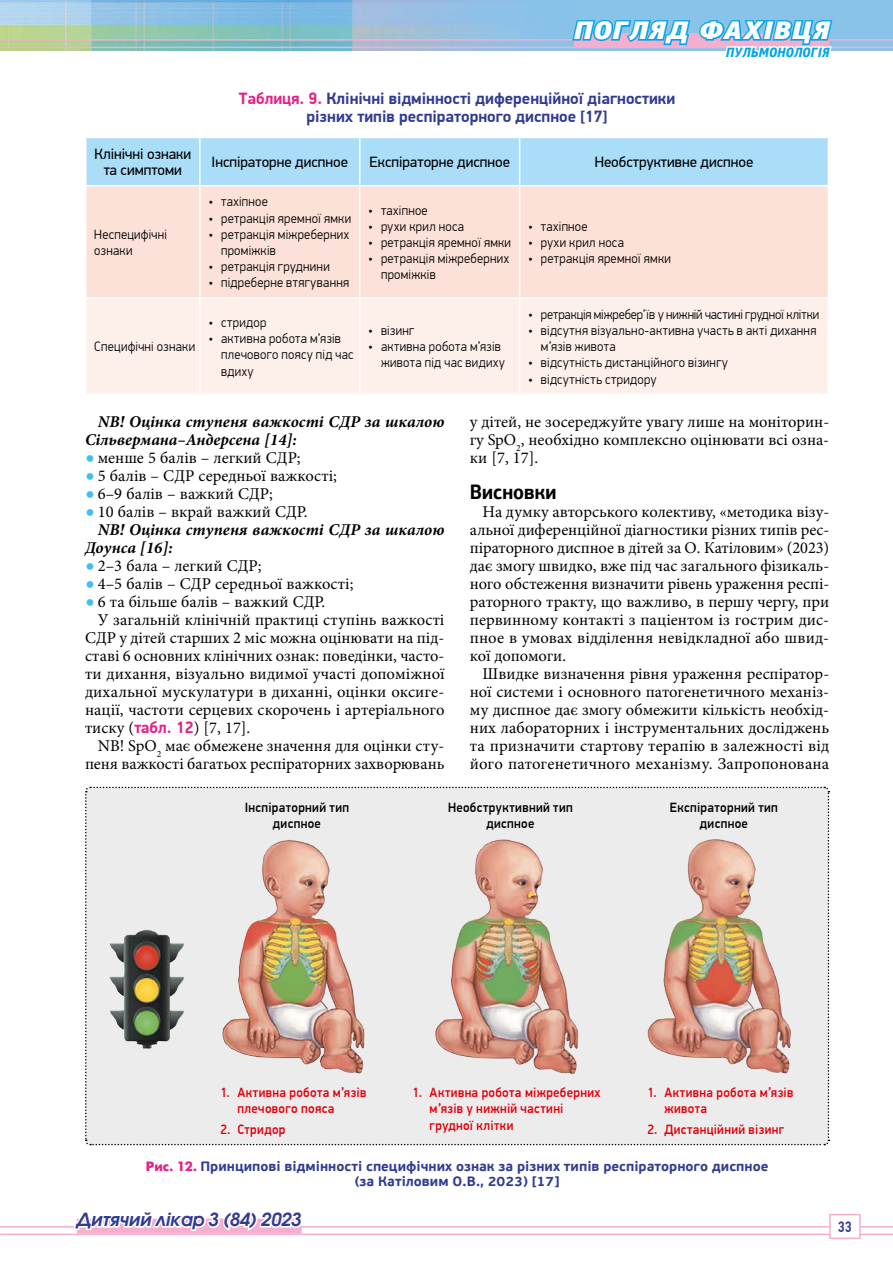
<style>
.page{position:relative;width:893px;height:1263px;background:#fff}
.page>*{position:absolute;margin:0;border:0;box-sizing:border-box;transform-origin:0 0}
.t1{font:700 21px "PF Agora Sans Pro";color:#000;scale:.9 1}
.t2{font:italic 600 18px "Avant Garde Gothic C";color:#313c91}
.t3{font:16.5px/18px "Minion Pro";color:#000;text-align:justify}
.t4{font:italic 700 16.5px/18px "Minion Pro";letter-spacing:.005em;color:#000}
.t5{font:700 16.5px/18px "PF Din Display Pro";color:#313c91;text-align:center}
.t6{font:15px/15.8px "PF Din Display Pro";color:#000;text-align:center}
.t7{font:500 15px "PF Din Text Cond Pro";color:#313c91}
.t8{font:300 13.5px/16.2px "PF Din Display Pro";letter-spacing:.02em;color:#000;scale:.95 1}
.t9{font:500 13.5px/16.2px "PF Din Display Pro";letter-spacing:.025em;color:#e3000b;scale:.95 1}
.t10{font:700 13.5px/15px "PF Beau Sans Pro";color:#313c91;text-align:center}
.t11{font:500 13.5px/16.2px "PF Din Display Pro";letter-spacing:.025em;color:#000;text-align:center;scale:.95 1}
.t12{font:300 13.5px "PF Din Display Pro";letter-spacing:-.01em;color:#000;scale:.95 1}
.s1{color:#e72186}
.s2{font-size:25.5px;color:#40c0f0}
.s3{font-family:"PF Din Display Pro";font-weight:700;color:#e72186}
.s4{font-family:"Futuris C";color:#e72186}
</style>
<div class="page">
<hr style="left:0;top:1226px;width:893px;height:1px;background:#f4aece">
<hr style="left:0;top:1233px;width:893px;height:2px;background:#f4aece">
<svg style="left:72px;top:1218px;width:233px;height:16px"></svg>
<div style="left:830px;top:1214px;width:30px;height:24px;background:#fff"></div>
<div style="left:829px;top:1214px;width:32px;height:25px;border:2px solid #f4aece"></div>
<img style="left:0;top:0;width:893px;height:51px">
<hr style="left:0;top:39px;width:893px;height:2px;background:#f4aece">
<hr style="left:0;top:47px;width:893px;height:1px;background:#f4aece">
<svg style="left:85px;top:786px;width:745px;height:360px;background:#e0d8d3"></svg>
<img style="left:647px;top:841px;width:106px;height:228px">
<div style="left:87px;top:138px;width:741px;height:47px;background:#a9ddf8"></div>
<div style="left:87px;top:186px;width:741px;height:111px;background:#fce1d8"></div>
<div style="left:87px;top:299px;width:741px;height:95px;background:#fdf0eb"></div>
<hr style="left:519px;top:299px;width:1px;height:95px;background:#fff">
<hr style="left:359px;top:299px;width:1px;height:95px;background:#fff">
<hr style="left:199px;top:299px;width:2px;height:95px;background:#fff">
<hr style="left:519px;top:186px;width:1px;height:111px;background:#fff">
<hr style="left:359px;top:186px;width:1px;height:111px;background:#fff">
<hr style="left:199px;top:186px;width:2px;height:111px;background:#fff">
<hr style="left:519px;top:138px;width:1px;height:47px;background:#fff">
<hr style="left:359px;top:138px;width:1px;height:47px;background:#fff">
<hr style="left:199px;top:138px;width:2px;height:47px;background:#fff">
<svg style="left:570px;top:18px;width:264px;height:33px;background:#75b4e1"></svg>
<p class="t5" style="left:239px;top:90px;width:438px"><span class="s1">Таблиця. 9.</span> Клінічні відмінності диференційної діагностики різних типів респіраторного диспное [17]</p>
<p class="t6" style="left:95px;top:147px;width:98px">Клінічні ознаки та симптоми</p>
<p class="t6" style="left:212px;top:154px;width:138px">Інспіраторне диспное</p>
<p class="t6" style="left:369px;top:154px;width:142px">Експіраторне диспное</p>
<p class="t6" style="left:595px;top:154px;width:160px">Необструктивне диспное</p>
<p class="t8" style="left:94px;top:226px;width:78px">Неспецифічні ознаки</p>
<p class="t8" style="left:94px;top:339px;width:108px">Специфічні ознаки</p>
<p class="t8" style="left:208px;top:194px;width:64px">• тахіпное</p>
<p class="t8" style="left:208px;top:210px;width:152px">• ретракція яремної ямки</p>
<p class="t8" style="left:221px;top:226px;width:136px;text-indent:-13px">• ретракція міжреберних проміжків</p>
<p class="t8" style="left:208px;top:259px;width:129px">• ретракція груднини</p>
<p class="t8" style="left:208px;top:275px;width:150px">• підреберне втягування</p>
<p class="t8" style="left:208px;top:314px;width:63px">• стридор</p>
<p class="t8" style="left:221px;top:331px;width:141px;text-indent:-13px">• активна робота м’язів плечового поясу під час вдиху</p>
<p class="t8" style="left:368px;top:202px;width:64px">• тахіпное</p>
<p class="t8" style="left:368px;top:218px;width:102px">• рухи крил носа</p>
<p class="t8" style="left:368px;top:234px;width:152px">• ретракція яремної ямки</p>
<p class="t8" style="left:381px;top:251px;width:136px;text-indent:-13px">• ретракція міжреберних проміжків</p>
<p class="t8" style="left:368px;top:323px;width:50px">• візинг</p>
<p class="t8" style="left:368px;top:339px;width:145px;text-align:right">• активна робота м’язів живота під час видиху</p>
<p class="t8" style="left:528px;top:218px;width:64px">• тахіпное</p>
<p class="t8" style="left:528px;top:234px;width:102px">• рухи крил носа</p>
<p class="t8" style="left:528px;top:251px;width:152px">• ретракція яремної ямки</p>
<p class="t12" style="left:528px;top:307px;width:308px">• ретракція міжребер’їв у нижній частині грудної клітки</p>
<p class="t8" style="left:541px;top:323px;width:291px;text-indent:-13px">• відсутня візуально-активна участь в акті дихання м’язів живота</p>
<p class="t8" style="left:528px;top:355px;width:212px">• відсутність дистанційного візингу</p>
<p class="t8" style="left:528px;top:371px;width:136px">• відсутність стридору</p>
<p class="t4" style="left:85px;top:412px;width:361px;text-indent:13px">NB! Оцінка ступеня важкості СДР за шкалою<br>Сільвермана–Андерсена [14]:</p>
<p class="t3" style="left:85px;top:449px;width:217px"><span class="s2">•</span> менше 5 балів – легкий СДР;</p>
<p class="t3" style="left:85px;top:467px;width:253px"><span class="s2">•</span> 5 балів – СДР середньої важкості;</p>
<p class="t3" style="left:85px;top:485px;width:189px"><span class="s2">•</span> 6–9 балів – важкий СДР;</p>
<p class="t3" style="left:85px;top:503px;width:224px"><span class="s2">•</span> 10 балів – вкрай важкий СДР.</p>
<p class="t4" style="left:98px;top:520px;width:348px">NB! Оцінка ступеня важкості СДР за шкалою</p>
<p class="t4" style="left:85px;top:538px;width:89px">Доунса [16]:</p>
<p class="t3" style="left:85px;top:557px;width:178px"><span class="s2">•</span> 2–3 бала – легкий СДР;</p>
<p class="t3" style="left:85px;top:575px;width:270px"><span class="s2">•</span> 4–5 балів – СДР середньої важкості;</p>
<p class="t3" style="left:85px;top:593px;width:242px"><span class="s2">•</span> 6 та більше балів – важкий СДР.</p>
<p class="t3" style="left:98px;top:611px;width:348px">У загальній клінічній практиці ступінь важкості</p>
<p class="t3" style="left:85px;top:629px;width:361px">СДР у дітей старших 2 міс можна оцінювати на під-</p>
<p class="t3" style="left:85px;top:647px;width:361px">ставі 6 основних клінічних ознак: поведінки, часто-</p>
<p class="t3" style="left:85px;top:665px;width:361px">ти дихання, візуально видимої участі допоміжної</p>
<p class="t3" style="left:85px;top:683px;width:361px">дихальної мускулатури в диханні, оцінки оксиге-</p>
<p class="t3" style="left:85px;top:701px;width:361px">нації, частоти серцевих скорочень і артеріального</p>
<p class="t3" style="left:85px;top:719px;width:167px">тиску (<span class="s3">табл. 12</span>) [7, 17].</p>
<p class="t3" style="left:98px;top:737px;width:348px">NB! SpO<sub>2</sub> має обмежене значення для оцінки сту-</p>
<p class="t3" style="left:85px;top:755px;width:361px">пеня важкості багатьох респіраторних захворювань</p>
<p class="t3" style="left:470px;top:413px;width:361px">у дітей, не зосереджуйте увагу лише на моніторин&shy;гу SpO<sub>2</sub>, необхідно комплексно оцінювати всі озна&shy;ки [7, 17].</p>
<p class="t1" style="left:470px;top:479px;width:98px">Висновки</p>
<p class="t3" style="left:470px;top:503px;width:361px;text-align:left;text-indent:13px">На думку авторського колективу, «методика візу&shy;альної диференційної діагностики різних типів рес&shy;піраторного диспное в дітей за О. Катіловим» (2023) дає змогу швидко, вже під час загального фізикаль&shy;ного обстеження визначити рівень ураження респі&shy;раторного тракту, що важливо, в першу чергу, при первинному контакті з паціентом із гострим дис&shy;пное в умовах відділення невідкладної або швид&shy;кої допомоги.</p>
<p class="t3" style="left:470px;top:665px;width:361px;text-indent:13px">Швидке визначення рівня ураження респіратор&shy;ної системи і основного патогенетичного механіз&shy;му диспное дає змогу обмежити кількість необхід&shy;них лабораторних і інструментальних досліджень та призначити стартову терапію в залежності від його патогенетичного механізму. Запропонована</p>
<p class="t11" style="left:245px;top:799px;width:111px">Інспіраторний тип диспное</p>
<p class="t11" style="left:448px;top:799px;width:133px">Необструктивний тип диспное</p>
<p class="t11" style="left:670px;top:799px;width:115px">Експіраторний тип диспное</p>
<p class="t9" style="left:237px;top:1085px;width:137px;text-indent:-17px">1. Активна робота м’язів плечового пояса</p>
<p class="t9" style="left:220px;top:1121px;width:70px">2. Стридор</p>
<p class="t9" style="left:430px;top:1085px;width:181px;text-indent:-17px">1. Активна робота міжреберних м’язів у нижній частині грудної клітки</p>
<p class="t9" style="left:664px;top:1085px;width:137px;text-indent:-17px">1. Активна робота м’язів живота</p>
<p class="t9" style="left:647px;top:1121px;width:145px">2. Дистанційний візинг</p>
<p class="t10" style="left:146px;top:1159px;width:624px"><span class="s4">Рис. 12.</span> Принципові відмінності специфічних ознак за різних типів респіраторного диспное (за Катіловим О.В., 2023) [17]</p>
<p class="t2" style="left:77px;top:1208px;width:226px">Дитячий лікар 3 (84) 2023</p>
<p class="t7" style="left:838px;top:1218px;width:15px">33</p>
</div>
